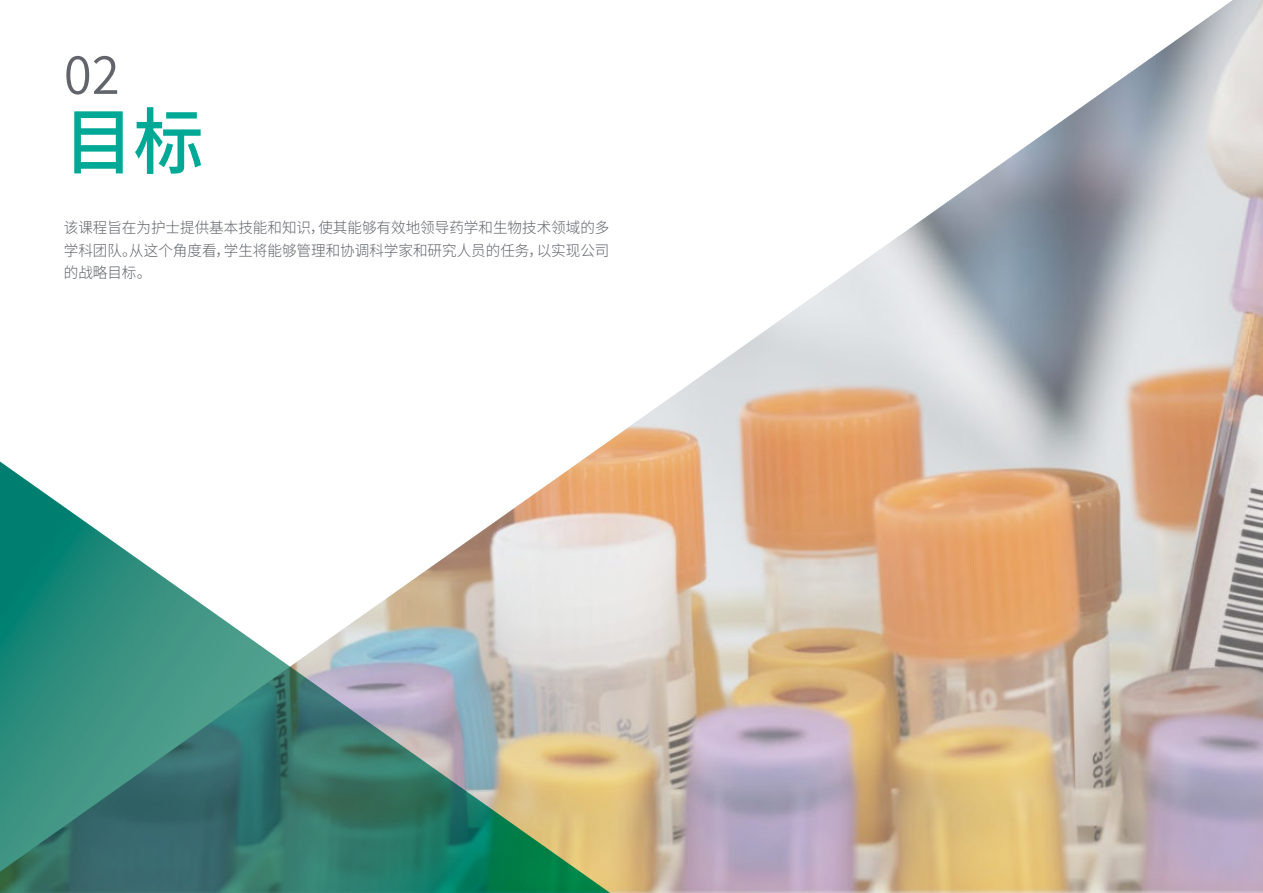
<style>
.page{position:relative;width:1263px;height:893px;background:#fff}
.page>*{position:absolute;margin:0;border:0;box-sizing:border-box;transform-origin:0 0}
.t1{font:500 72px "Source Han Sans CN";color:#00a996}
.t2{font:52.5px "Source Han Sans CN";color:#61646a}
.t3{font:300 15px/22.5px "Source Han Sans CN";color:#61646a;text-align:justify}
</style>
<div class="page">
<img style="left:602px;top:0;width:661px;height:893px">
<svg style="left:0;top:446px;width:640px;height:447px"></svg>
<h2 class="t2" style="left:64px;top:45px;width:57px">02</h2>
<h1 class="t1" style="left:64px;top:101px;width:141px">目标</h1>
<p class="t3" style="left:64px;top:217px;width:547px">该课程旨在为护士提供基本技能和知识，使其能够有效地领导药学和生物技术领域的多学科团队。从这个角度看，学生将能够管理和协调科学家和研究人员的任务，以实现公司的战略目标。</p>
</div>
